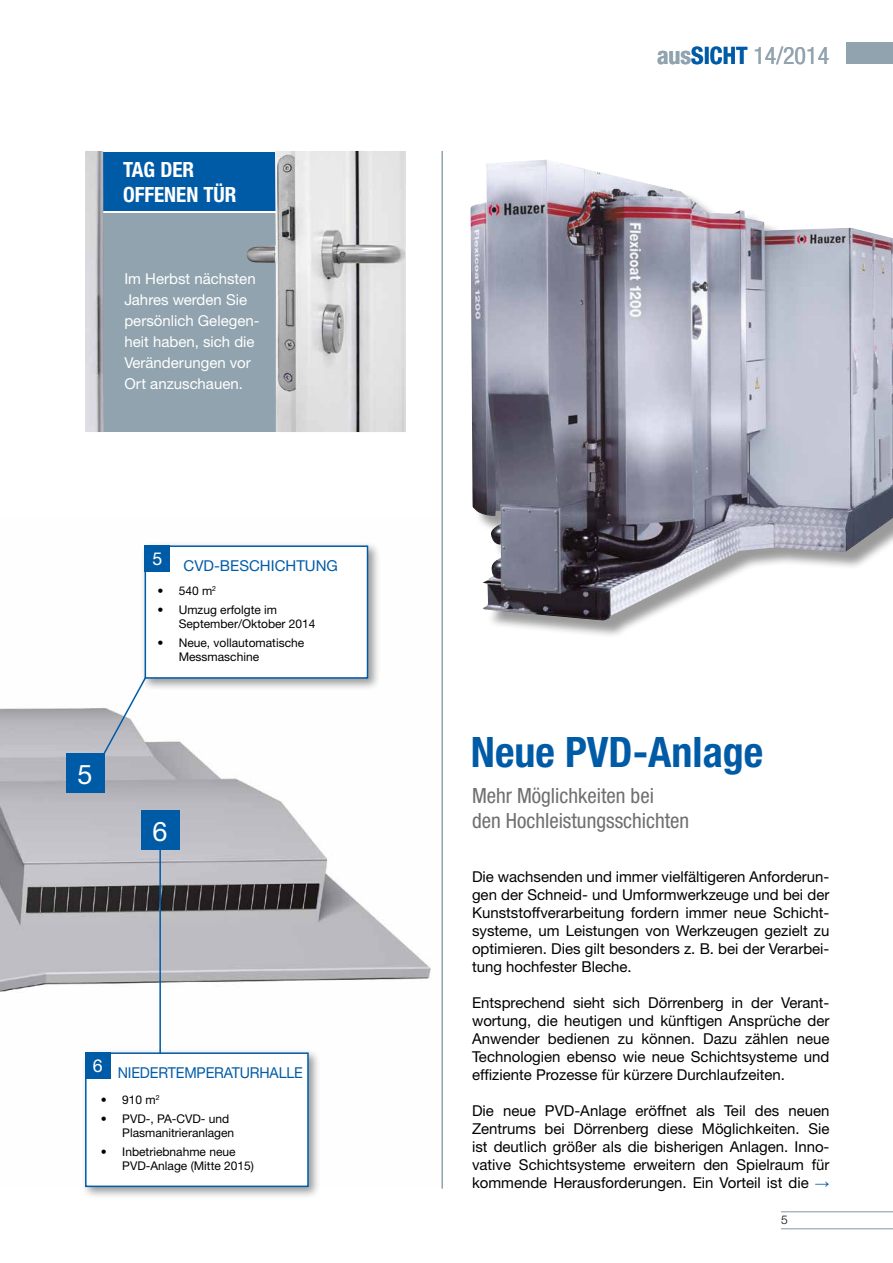
<style>
.page{position:relative;width:893px;height:1263px;background:#fff}
.page>*{position:absolute;margin:0;border:0;box-sizing:border-box;transform-origin:0 0}
.t1{font:700 condensed 42px "Helvetica Neue LT";color:#005ba7}
.t2{font:27px "Helvetica Neue";color:#fff}
.t3{font:condensed 24px "Helvetica Neue LT";color:#90a3ae}
.t4{font:condensed 21px/25.2px "Helvetica Neue LT";color:#706f6f}
.t5{font:700 condensed 21px/25.2px "Helvetica Neue LT";color:#fff}
.t6{font:17.85px "Helvetica Neue";color:#fff}
.t7{font:15px/18px "Helvetica Neue";color:#000;text-align:justify}
.t8{font:15px/21px "Helvetica Neue CE";color:#fff}
.t9{font:15px "Helvetica Neue";letter-spacing:-.01em;color:#005ba7;scale:.95 1}
.t10{font:15px "Helvetica Neue";letter-spacing:-.01em;color:#005ba7}
.t11{font:12px/14.4px "Helvetica Neue";color:#000}
.t12{font:300 12px "Helvetica Neue";color:#000}
.s1{font-weight:700}
.s2{font-weight:700;color:#005ba7}
.s3{font-family:"Arial";font-weight:900;color:#005ba7}
</style>
<div class="page">
<hr style="left:781px;top:1228px;width:112px;height:1px;background:#90a3ae">
<hr style="left:781px;top:1211px;width:112px;height:1px;background:#90a3ae">
<img style="left:0;top:708px;width:431px;height:284px">
<div style="left:846px;top:42px;width:47px;height:22px;background:#90a3ae"></div>
<div style="left:66px;top:753px;width:39px;height:39px;background:#005ba7"></div>
<div style="left:141px;top:810px;width:39px;height:40px;background:#005ba7"></div>
<div style="left:88px;top:152px;width:314px;height:58px;background:#005ba7"></div>
<div style="left:91px;top:214px;width:311px;height:218px;background:#90a3ae"></div>
<img style="left:85px;top:151px;width:19px;height:281px">
<img style="left:247px;top:151px;width:159px;height:281px">
<hr style="left:441px;top:151px;width:2px;height:1037px;background:#90a3ae">
<hr style="left:159px;top:846px;width:2px;height:216px;background:#005ba7">
<div style="left:473px;top:162px;width:420px;height:477px;background:#000;opacity:.4"></div>
<img style="left:471px;top:160px;width:422px;height:460px">
<svg style="left:94px;top:684px;width:55px;height:86px"></svg>
<div style="left:141px;top:541px;width:240px;height:150px;background:#000;opacity:.4"></div>
<div style="left:145px;top:545px;width:223px;height:134px;background:#fff;border:2px solid #005ba7"></div>
<div style="left:145px;top:545px;width:25px;height:26px;background:#005ba7"></div>
<div style="left:81px;top:1048px;width:240px;height:152px;background:#000;opacity:.4"></div>
<div style="left:85px;top:1052px;width:224px;height:135px;background:#fff;border:2px solid #005ba7"></div>
<div style="left:85px;top:1052px;width:26px;height:26px;background:#005ba7"></div>
<h3 class="t5" style="left:123px;top:156px;width:115px">TAG DER<br>OFFENEN TÜR</h3>
<p class="t8" style="left:124px;top:269px;width:137px">Im Herbst nächsten<br>Jahres werden Sie persönlich Gelegen&shy;heit haben, sich die<br>Veränderungen vor<br>Ort anzuschauen.</p>
<h2 class="t2" style="left:78px;top:758px;width:17px">5</h2>
<p class="t6" style="left:152px;top:548px;width:11px">5</p>
<p class="t11" style="left:157px;top:584px;width:60px">• 540 m<sup>2</sup></p>
<p class="t11" style="left:179px;top:602px;width:138px;text-indent:-21px">• Umzug erfolgte im<br>September/Oktober 2014</p>
<p class="t11" style="left:179px;top:635px;width:127px;text-indent:-21px">• Neue, vollautomatische<br>Messmaschine</p>
<p class="t10" style="left:184px;top:557px;width:156px">CVD-BESCHICHTUNG</p>
<h2 class="t2" style="left:153px;top:815px;width:17px">6</h2>
<p class="t6" style="left:93px;top:1055px;width:11px">6</p>
<p class="t11" style="left:101px;top:1092px;width:60px">• 910 m<sup>2</sup></p>
<p class="t11" style="left:122px;top:1111px;width:114px;text-indent:-21px">• PVD-, PA-CVD- und<br>Plasmanitrieranlagen</p>
<p class="t11" style="left:122px;top:1144px;width:133px;text-indent:-21px">• Inbetriebnahme neue<br>PVD-Anlage (Mitte 2015)</p>
<p class="t9" style="left:118px;top:1064px;width:197px">NIEDERTEMPERATURHALLE</p>
<h3 class="t3" style="left:657px;top:41px;width:174px"><span class="s1">aus</span><span class="s2">SICHT</span> 14/2014</h3>
<h1 class="t1" style="left:471px;top:726px;width:294px">Neue PVD-Anlage</h1>
<h3 class="t4" style="left:472px;top:783px;width:219px">Mehr Möglichkeiten bei<br>den Hochleistungsschichten</h3>
<p class="t7" style="left:472px;top:867px;width:359px">Die wachsenden und immer vielfältigeren Anforderun&shy;gen der Schneid- und Umformwerkzeuge und bei der Kunststoffverarbeitung fordern immer neue Schicht&shy;systeme, um Leistungen von Werkzeugen gezielt zu optimieren. Dies gilt besonders z. B. bei der Verarbei&shy;tung hochfester Bleche.</p>
<p class="t7" style="left:472px;top:993px;width:359px">Entsprechend sieht sich Dörrenberg in der Verant&shy;wortung, die heutigen und künftigen Ansprüche der Anwender bedienen zu können. Dazu zählen neue Technologien ebenso wie neue Schichtsysteme und effiziente Prozesse für kürzere Durchlaufzeiten.</p>
<p class="t7" style="left:472px;top:1101px;width:359px">Die neue PVD-Anlage eröffnet als Teil des neuen Zentrums bei Dörrenberg diese Möglichkeiten. Sie ist deutlich größer als die bisherigen Anlagen. Inno&shy;vative Schichtsysteme erweitern den Spielraum für kommende Herausforderungen. Ein Vorteil ist die <span class="s3">→</span></p>
<p class="t12" style="left:781px;top:1212px;width:8px">5</p>
</div>
